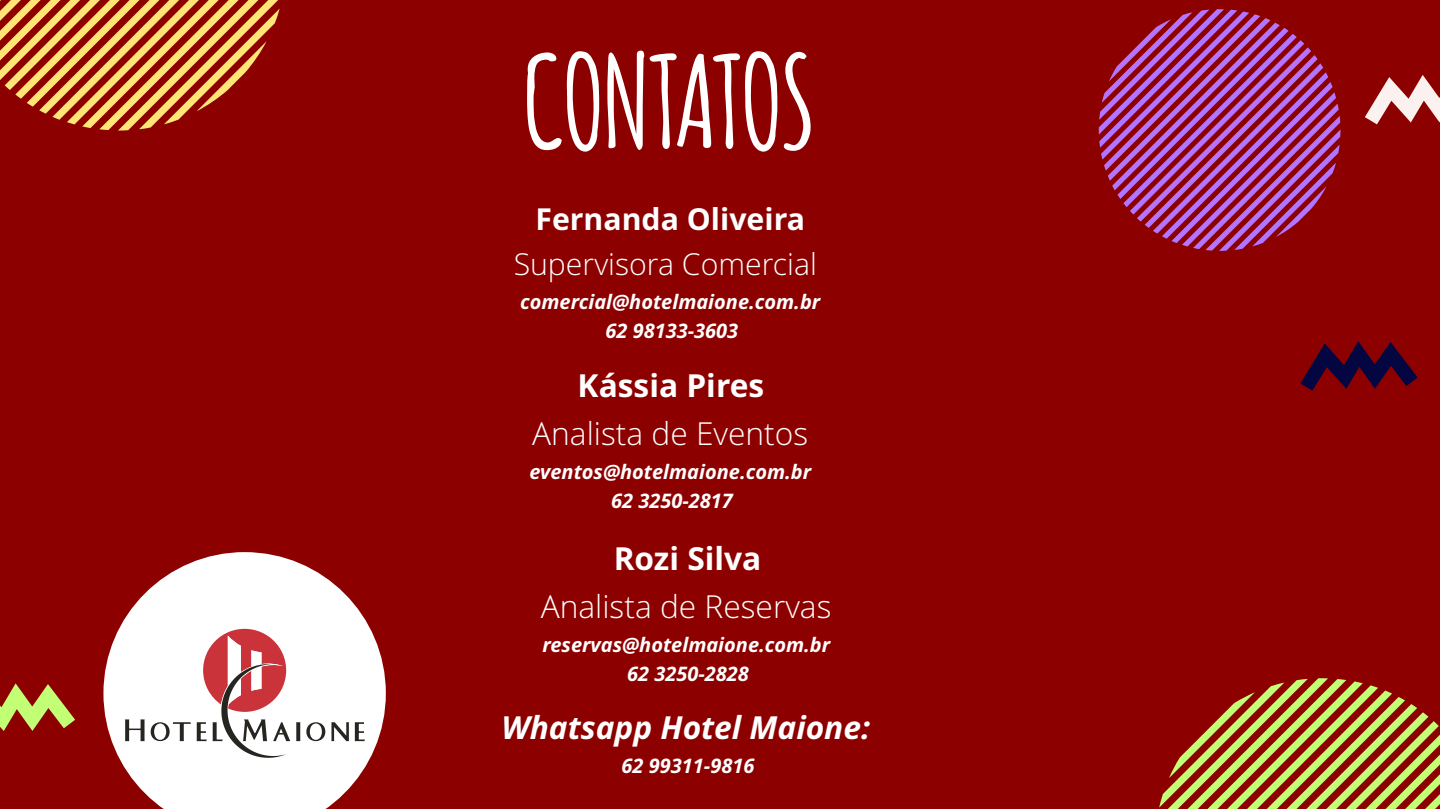
<style>
.page{position:relative;width:1440px;height:809px;background:#8d0000}
.page>*{position:absolute;margin:0;border:0;box-sizing:border-box;transform-origin:0 0}
.t1{font:700 125.1px "Amatic";color:#fff}
.t2{font:300 31.7px "Open Sans";color:#fff}
.t3{font:700 31.7px "Open Sans";color:#fff}
.t4{font:italic 700 31.7px "Open Sans";color:#fff}
.t5{font:300 30.2px "Open Sans";color:#fff}
.t6{font:700 30.2px "Open Sans";color:#fff}
.t7{font:italic 700 20px/29.3px "Open Sans";color:#fff;text-align:center}
</style>
<div class="page">
<svg style="left:0;top:0;width:280px;height:131px"></svg>
<svg style="left:1365px;top:75px;width:75px;height:49px"></svg>
<svg style="left:1159px;top:678px;width:281px;height:131px"></svg>
<svg style="left:0;top:683px;width:75px;height:48px"></svg>
<svg style="left:1099px;top:9px;width:241px;height:242px"></svg>
<svg style="left:1300px;top:341px;width:118px;height:50px"></svg>
<svg style="left:103px;top:552px;width:283px;height:257px;fill:#fff"></svg>
<svg style="left:125px;top:629px;width:240px;height:129px;background:#e9d5d6"></svg>
<h1 class="t1" style="left:524px;top:32px;width:291px">CONTATOS</h1>
<h3 class="t6" style="left:535px;top:207px;width:271px">Fernanda Oliveira</h3>
<h3 class="t5" style="left:514px;top:252px;width:305px">Supervisora Comercial</h3>
<p class="t7" style="left:520px;top:289px;width:302px">comercial@hotelmaione.com.br<br>62 98133-3603</p>
<h2 class="t3" style="left:578px;top:373px;width:188px">Kássia Pires</h2>
<h2 class="t2" style="left:532px;top:420px;width:278px">Analista de Eventos</h2>
<p class="t7" style="left:530px;top:459px;width:283px">eventos@hotelmaione.com.br<br>62 3250-2817</p>
<h2 class="t3" style="left:614px;top:546px;width:149px">Rozi Silva</h2>
<h2 class="t2" style="left:541px;top:593px;width:292px">Analista de Reservas</h2>
<p class="t7" style="left:542px;top:632px;width:289px">reservas@hotelmaione.com.br<br>62 3250-2828</p>
<h2 class="t4" style="left:501px;top:715px;width:370px">Whatsapp Hotel Maione:</h2>
<p class="t7" style="left:622px;top:753px;width:134px">62 99311-9816</p>
</div>
